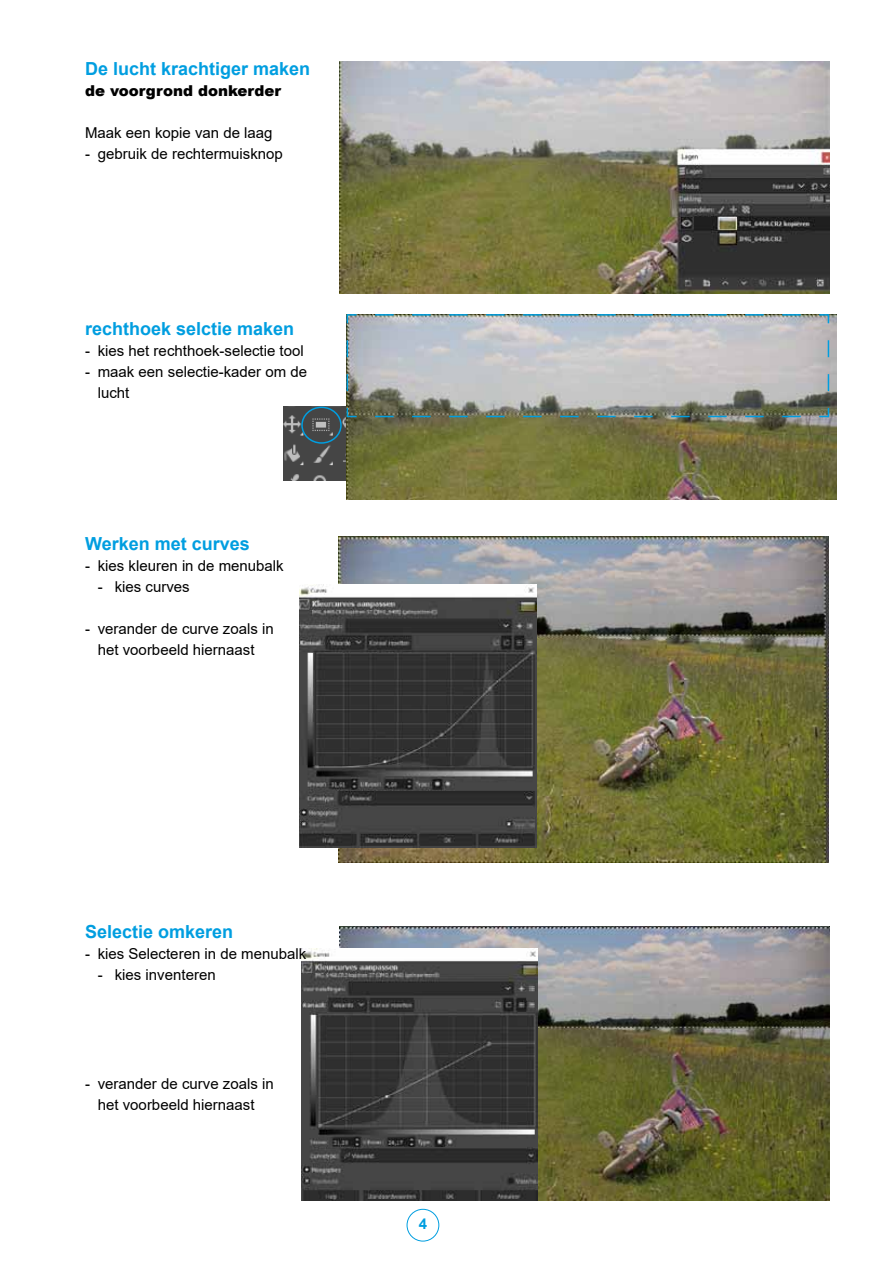
<style>
.page{position:relative;width:893px;height:1263px;background:#fff}
.page>*{position:absolute;margin:0;border:0;box-sizing:border-box;transform-origin:0 0}
.t1{font:700 18px "Arial";color:#009ee0}
.t2{font:15px/21px "Arial";color:#000;text-align:center}
.t3{font:900 15px "Arial";color:#000}
.t4{font:700 15px "Arial";color:#009ee0}
</style>
<div class="page">
<img style="left:338px;top:536px;width:490px;height:326px">
<img style="left:339px;top:62px;width:490px;height:232px">
<img style="left:284px;top:407px;width:63px;height:74px">
<div style="left:301px;top:407px;width:41px;height:37px;border:2px solid #009ee0;border-radius:50%"></div>
<img style="left:299px;top:584px;width:238px;height:264px">
<img style="left:347px;top:314px;width:490px;height:185px">
<svg style="left:346px;top:314px;width:484px;height:104px;background:#b0b4b4"></svg>
<img style="left:339px;top:927px;width:490px;height:273px">
<img style="left:302px;top:948px;width:236px;height:252px">
<div style="left:407px;top:1209px;width:32px;height:32px;border:1px solid #009ee0;border-radius:50%"></div>
<p class="t1" style="left:85px;top:56px;width:227px">De lucht krachtiger maken</p>
<p class="t3" style="left:85px;top:80px;width:198px">de voorgrond donkerder</p>
<p class="t2" style="left:85px;top:122px;width:189px">Maak een kopie van de laag</p>
<p class="t2" style="left:85px;top:143px;width:199px">- gebruik de rechtermuisknop</p>
<p class="t1" style="left:85px;top:316px;width:211px">rechthoek selctie maken</p>
<p class="t2" style="left:85px;top:340px;width:220px">- kies het rechthoek-selectie tool</p>
<p class="t2" style="left:98px;top:361px;width:211px;text-align:left;text-indent:-13px">- maak een selectie-kader om de lucht</p>
<p class="t1" style="left:85px;top:531px;width:166px">Werken met curves</p>
<p class="t2" style="left:85px;top:555px;width:200px">- kies kleuren in de menubalk</p>
<p class="t2" style="left:98px;top:576px;width:94px">- kies curves</p>
<p class="t2" style="left:85px;top:618px;width:190px">- verander de curve zoals in het voorbeeld hiernaast</p>
<p class="t1" style="left:85px;top:919px;width:150px">Selectie omkeren</p>
<p class="t2" style="left:85px;top:944px;width:223px">- kies Selecteren in de menubalk</p>
<p class="t2" style="left:98px;top:965px;width:119px">- kies inventeren</p>
<p class="t2" style="left:85px;top:1073px;width:190px">- verander de curve zoals in het voorbeeld hiernaast</p>
<p class="t4" style="left:419px;top:1213px;width:10px">4</p>
</div>
